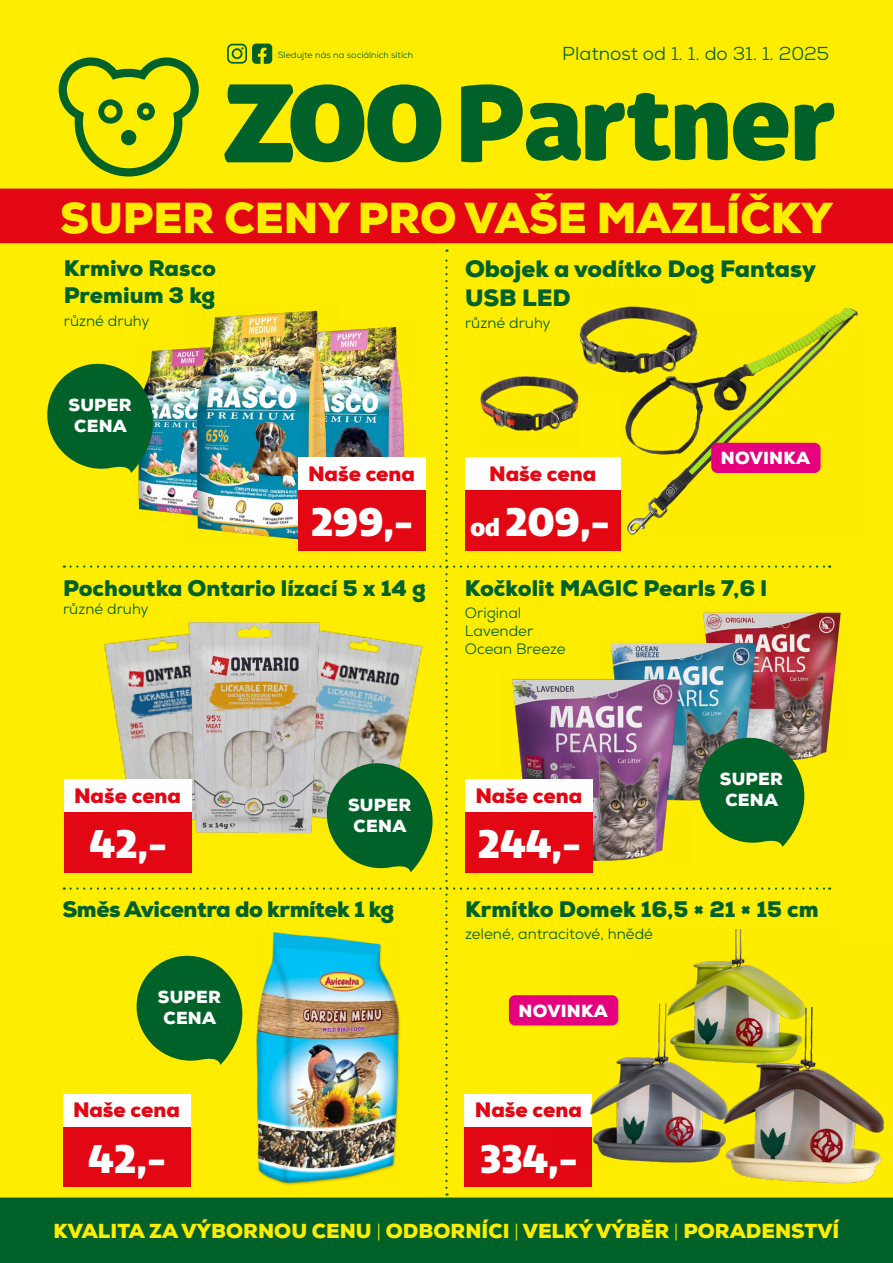
<style>
.page{position:relative;width:893px;height:1263px;background:#ffed00}
.page>*{position:absolute;margin:0;border:0;box-sizing:border-box;transform-origin:0 0}
.t1{font:900 43.28px "Nexa";color:#ffed00}
.t2{font:900 38.7px "Quatro";color:#fff}
.t3{font:900 23.62px/28.3px "Nexa";color:#006229}
.t4{font:900 22.5px/27px "Nexa";color:#006229}
.t5{font:900 22.5px "Nexa";letter-spacing:-.02em;color:#006229}
.t6{font:900 20.85px "Nexa";color:#e30613}
.t7{font:900 20.25px "Nexa";color:#ffed00}
.t8{font:18.75px "Nexa";color:#006229}
.t9{font:900 17.48px/21px "Nexa";letter-spacing:.015em;color:#fff;text-align:center}
.t10{font:15px/18px "Nexa";color:#006229}
.t11{font:9px "Nexa";color:#006229}
.s1{font-size:23.7px}
.s2{font-weight:300}
</style>
<div class="page">
<div style="left:0;top:1197px;width:893px;height:66px;background:#006229"></div>
<svg style="left:59px;top:57px;width:140px;height:120px"></svg>
<svg style="left:224px;top:84px;width:217px;height:78px"></svg>
<svg style="left:461px;top:84px;width:374px;height:79px"></svg>
<div style="left:0;top:189px;width:893px;height:54px;background:#e30613"></div>
<div style="left:0;top:200px;width:891px;height:41px;background:#e30613"></div>
<svg style="left:227px;top:44px;width:45px;height:20px"></svg>
<img style="left:830px;top:1074px;width:54px;height:110px">
<img style="left:830px;top:308px;width:29px;height:33px">
<img style="left:830px;top:612px;width:11px;height:104px">
<img style="left:47px;top:249px;width:783px;height:946px">
<div style="left:711px;top:443px;width:110px;height:30px;background:#e6007d;border-radius:6px"></div>
<p class="t11" style="left:278px;top:49px;width:137px">Sledujte nás na sociálních sítích</p>
<p class="t8" style="left:562px;top:42px;width:268px">Platnost od 1. 1. do 31. 1. 2025</p>
<h1 class="t1" style="left:60px;top:190px;width:774px">SUPER CENY PRO VAŠE MAZLÍČKY</h1>
<p class="t4" style="left:64px;top:255px;width:154px">Krmivo Rasco<br>Premium 3 kg</p>
<p class="t10" style="left:64px;top:311px;width:87px">různé druhy</p>
<p class="t3" style="left:465px;top:255px;width:352px">Obojek a vodítko Dog Fantasy<br>USB LED</p>
<p class="t10" style="left:465px;top:314px;width:87px">různé druhy</p>
<p class="t9" style="left:69px;top:395px;width:65px">SUPER<br>CENA</p>
<p class="t6" style="left:308px;top:460px;width:108px">Naše cena</p>
<p class="t6" style="left:489px;top:460px;width:108px">Naše cena</p>
<p class="t9" style="left:721px;top:448px;width:91px">NOVINKA</p>
<h2 class="t2" style="left:311px;top:499px;width:104px">299,-</h2>
<h2 class="t2" style="left:470px;top:499px;width:141px"><span class="s1">od</span> 209,-</h2>
<p class="t4" style="left:63px;top:575px;width:364px">Pochoutka Ontario lízací 5 x 14 g</p>
<p class="t10" style="left:63px;top:600px;width:87px">různé druhy</p>
<p class="t4" style="left:465px;top:575px;width:303px">Kočkolit MAGIC Pearls 7,6 l</p>
<p class="t10" style="left:465px;top:604px;width:102px">Original<br>Lavender<br>Ocean Breeze</p>
<p class="t6" style="left:74px;top:782px;width:108px">Naše cena</p>
<h2 class="t2" style="left:89px;top:821px;width:79px">42,-</h2>
<p class="t9" style="left:348px;top:794px;width:65px">SUPER<br>CENA</p>
<p class="t6" style="left:475px;top:782px;width:108px">Naše cena</p>
<h2 class="t2" style="left:478px;top:821px;width:105px">244,-</h2>
<p class="t9" style="left:720px;top:769px;width:65px">SUPER<br>CENA</p>
<p class="t5" style="left:63px;top:895px;width:333px">Směs Avicentra do krmítek 1 kg</p>
<p class="t4" style="left:465px;top:896px;width:355px">Krmítko Domek 16,5 × 21 × 15 cm</p>
<p class="t10" style="left:465px;top:925px;width:189px">zelené, antracitové, hnědé</p>
<p class="t9" style="left:158px;top:987px;width:65px">SUPER<br>CENA</p>
<p class="t9" style="left:519px;top:1000px;width:91px">NOVINKA</p>
<p class="t6" style="left:73px;top:1096px;width:108px">Naše cena</p>
<p class="t6" style="left:475px;top:1096px;width:108px">Naše cena</p>
<h2 class="t2" style="left:88px;top:1135px;width:79px">42,-</h2>
<h2 class="t2" style="left:480px;top:1135px;width:99px">334,-</h2>
<p class="t7" style="left:53px;top:1218px;width:787px">KVALITA ZA VÝBORNOU CENU <span class="s2">|</span> ODBORNÍCI <span class="s2">|</span> VELKÝ VÝBĚR <span class="s2">|</span> PORADENSTVÍ</p>
</div>
